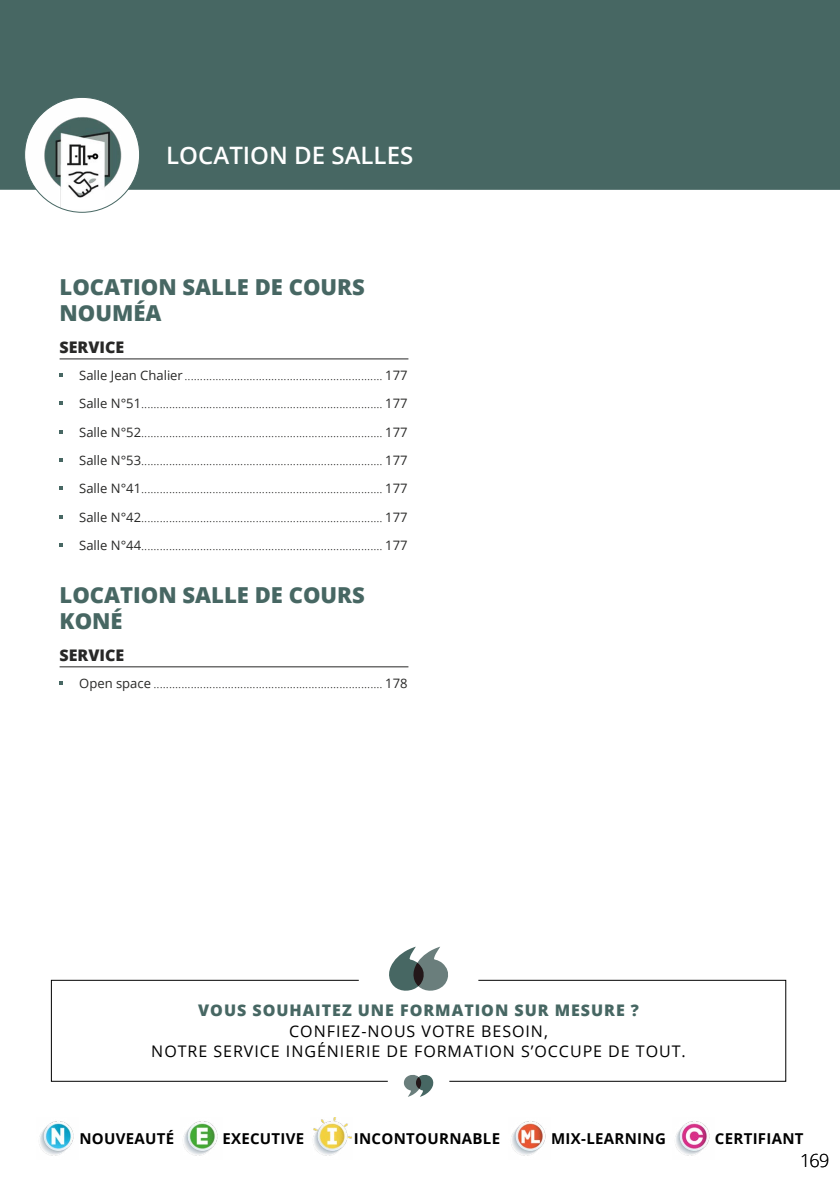
<style>
.page{position:relative;width:840px;height:1191px;background:#fff}
.page>*{position:absolute;margin:0;border:0;box-sizing:border-box;transform-origin:0 0}
.t1{font:600 24px "Open Sans";color:#fff}
.t2{font:800 22px/26.4px "Open Sans";color:#476763}
.t3{font:300 18px "Open Sans";color:#000}
.t4{font:16px/20px "Open Sans";letter-spacing:.06em;color:#000;text-align:center}
.t5{font:800 16px "Open Sans";letter-spacing:.06em;color:#476763}
.t6{font:800 16px "Open Sans";color:#282827}
.t7{font:700 15px "Open Sans";letter-spacing:.02em;color:#000}
.t8{font:300 13px/28.4px "Open Sans";color:#282827;text-align:justify}
.s1{font-weight:400}
</style>
<div class="page">
<svg style="left:51px;top:979px;width:735px;height:103px"></svg>
<img style="left:675px;top:1121px;width:35px;height:35px">
<img style="left:183px;top:1121px;width:35px;height:35px">
<img style="left:313px;top:1117px;width:39px;height:39px">
<img style="left:511px;top:1121px;width:35px;height:35px">
<img style="left:39px;top:1121px;width:35px;height:35px">
<div style="left:0;top:0;width:839px;height:190px;background:#476763"></div>
<img style="left:25px;top:97px;width:114px;height:115px;border-radius:57px">
<svg style="left:403px;top:1073px;width:30px;height:23px"></svg>
<svg style="left:388px;top:946px;width:61px;height:46px"></svg>
<hr style="left:60px;top:358px;width:348px;height:1px;background:#282827">
<svg style="left:60px;top:373px;width:3px;height:4px"></svg>
<svg style="left:60px;top:401px;width:3px;height:4px"></svg>
<svg style="left:60px;top:458px;width:3px;height:4px"></svg>
<svg style="left:60px;top:486px;width:3px;height:4px"></svg>
<svg style="left:60px;top:543px;width:3px;height:4px"></svg>
<hr style="left:60px;top:666px;width:348px;height:1px;background:#282827">
<h1 class="t1" style="left:166px;top:139px;width:248px">LOCATION DE SALLES</h1>
<h2 class="t2" style="left:60px;top:272px;width:306px">LOCATION SALLE DE COURS<br>NOUMÉA</h2>
<p class="t6" style="left:60px;top:335px;width:66px">SERVICE</p>
<p class="t8" style="left:79px;top:360px;width:330px"><span class="s1">Salle Jean Chalier</span> ................................................................ <span class="s1">177<br>Salle N°51</span>.............................................................................. <span class="s1">177<br>Salle N°52</span>.............................................................................. <span class="s1">177<br>Salle N°53</span>.............................................................................. <span class="s1">177<br>Salle N°41</span>.............................................................................. <span class="s1">177<br>Salle N°42</span>.............................................................................. <span class="s1">177<br>Salle N°44</span>.............................................................................. <span class="s1">177</span></p>
<h2 class="t2" style="left:60px;top:580px;width:306px">LOCATION SALLE DE COURS<br>KONÉ</h2>
<p class="t6" style="left:60px;top:642px;width:66px">SERVICE</p>
<p class="t8" style="left:79px;top:668px;width:330px"><span class="s1">Open space</span> .......................................................................... <span class="s1">178</span></p>
<p class="t5" style="left:198px;top:998px;width:442px">VOUS SOUHAITEZ UNE FORMATION SUR MESURE ?</p>
<p class="t4" style="left:151px;top:1020px;width:535px">CONFIEZ-NOUS VOTRE BESOIN,<br>NOTRE SERVICE INGÉNIERIE DE FORMATION S’OCCUPE DE TOUT.</p>
<p class="t7" style="left:79px;top:1128px;width:96px">NOUVEAUTÉ</p>
<p class="t7" style="left:222px;top:1128px;width:83px">EXECUTIVE</p>
<p class="t7" style="left:353px;top:1128px;width:148px">INCONTOURNABLE</p>
<p class="t7" style="left:551px;top:1128px;width:116px">MIX-LEARNING</p>
<p class="t7" style="left:714px;top:1128px;width:90px">CERTIFIANT</p>
<h3 class="t3" style="left:799px;top:1148px;width:31px">169</h3>
</div>
